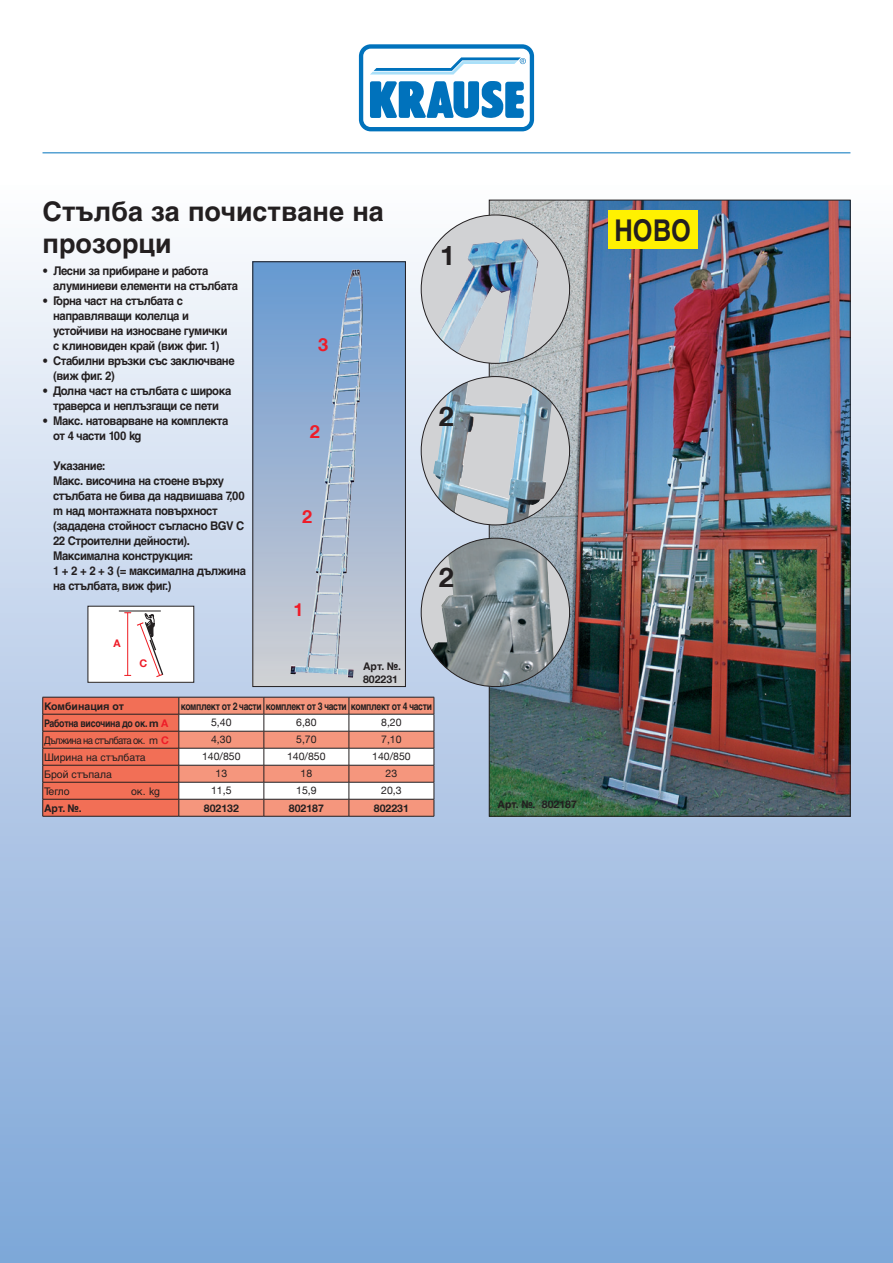
<style>
.page{position:relative;width:893px;height:1263px;background:#fff}
.page>*{position:absolute;margin:0;border:0;box-sizing:border-box;transform-origin:0 0}
.Cyr_-Helv_-Produktin{font:700 30px "Helvetica Cyr";color:#231f20;scale:.85 1}
._02_Produktname-D{font:700 27px/32.2px "Helvetica Cyr";color:#231f20}
.t1{font:700 27px "Helvetica Neue LT";color:#231f20}
.t2{font:700 18px "Helvetica Neue LT";color:#ee1c28}
._03_Produktinfo-Text{font:700 12px "Helvetica Cyr";letter-spacing:-.04em;color:#231f20;scale:.94 1}
.t3{font:10.5px "Helvetica Neue LT";color:#231f20}
._04_Bild-Text-D{font:700 10.5px "Helvetica Cyr";letter-spacing:-.04em;color:#231f20;scale:.82 1}
.t4{font:10.5px "Helvetica Cyr Upright";color:#231f20}
._04_Bild-Text-D-2{font:700 10.5px/13.5px "Helvetica Cyr";letter-spacing:-.04em;color:#231f20}
._04_Bild-Text-D-3{font:700 10.5px "Helvetica Cyr";letter-spacing:-.04em;color:#231f20;scale:.84 1}
.t5{font:10.5px "Helvetica Cyr Upright";letter-spacing:-.06em;color:#231f20;scale:.91 1}
.t6{font:700 10.5px "Helvetica Neue LT";color:#231f20}
._04_Bild-Text-D-4{font:700 10.5px "Helvetica Cyr";color:#231f20}
.t7{font:700 10.5px "Helvetica Neue LT";color:#ee1c28}
.s1{font-family:"Helvetica Neue LT"}
.s2{font-family:"Helvetica Neue LT";color:#ee1c28}
.s3{font-family:"Helvetica Neue LT";font-weight:700;color:#ee1c28}
</style>
<div class="page">
<div style="left:0;top:185px;width:893px;height:1078px;background:linear-gradient(to bottom,#f6f6f8,#7ca4d6)"></div>
<hr style="left:43px;top:153px;width:807px;height:1px;background:#0072bc">
<svg style="left:357px;top:43px;width:179px;height:90px"></svg>
<svg style="left:359px;top:44px;width:175px;height:87px"></svg>
<img style="left:491px;top:202px;width:357px;height:612px">
<div style="left:421px;top:377px;width:149px;height:148px;background:#d1d2d4;border-radius:50%"></div>
<img style="left:433px;top:382px;width:119px;height:142px">
<div style="left:421px;top:215px;width:149px;height:148px;background:#d1d2d4;border-radius:50%"></div>
<img style="left:438px;top:239px;width:100px;height:124px">
<div style="left:253px;top:262px;width:152px;height:424px;background:linear-gradient(to bottom,#6799d1,#d2d0d4)"></div>
<img style="left:290px;top:269px;width:73px;height:409px">
<div style="left:253px;top:261px;width:153px;height:426px;border:1px solid #231f20"></div>
<div style="left:88px;top:606px;width:106px;height:76px;background:#fff"></div>
<hr style="left:119px;top:611px;width:42px;height:1px;background:#231f20">
<svg style="left:124px;top:612px;width:40px;height:65px"></svg>
<div style="left:421px;top:538px;width:149px;height:148px;background:#d1d2d4;border-radius:50%"></div>
<img style="left:431px;top:538px;width:123px;height:148px">
<div style="left:608px;top:210px;width:89px;height:39px;background:#fff101"></div>
<svg style="left:42px;top:697px;width:393px;height:119px"></svg>
<hr style="left:43px;top:816px;width:136px;height:1px;background:#231f20">
<hr style="left:179px;top:816px;width:85px;height:1px;background:#231f20">
<hr style="left:264px;top:816px;width:85px;height:1px;background:#231f20">
<hr style="left:349px;top:816px;width:85px;height:1px;background:#231f20">
<p class="_02_Produktname-D" style="left:43px;top:195px;width:343px">Стълба за почистване на прозорци</p>
<p class="_03_Produktinfo-Text" style="left:43px;top:264px;width:178px">• Лесни за прибиране и работа</p>
<p class="_03_Produktinfo-Text" style="left:53px;top:279px;width:198px">алуминиеви елементи на стълбата</p>
<p class="_03_Produktinfo-Text" style="left:43px;top:294px;width:151px">• Горна част на стълбата с</p>
<p class="_03_Produktinfo-Text" style="left:53px;top:309px;width:146px">направляващи колелца и</p>
<p class="_03_Produktinfo-Text" style="left:53px;top:324px;width:187px">устойчиви на износване гумички</p>
<p class="_03_Produktinfo-Text" style="left:53px;top:339px;width:179px">с клиновиден край (виж фиг. 1)</p>
<p class="_03_Produktinfo-Text" style="left:43px;top:354px;width:206px">• Стабилни връзки със заключване</p>
<p class="_03_Produktinfo-Text" style="left:53px;top:369px;width:67px">(виж фиг. 2)</p>
<p class="_03_Produktinfo-Text" style="left:43px;top:384px;width:202px">• Долна част на стълбата с широка</p>
<p class="_03_Produktinfo-Text" style="left:53px;top:399px;width:178px">траверса и неплъзгащи се пети</p>
<p class="_03_Produktinfo-Text" style="left:43px;top:414px;width:199px">• Макс. натоварване на комплекта</p>
<p class="_03_Produktinfo-Text" style="left:53px;top:429px;width:95px">от 4 части 100 kg</p>
<p class="_03_Produktinfo-Text" style="left:53px;top:459px;width:57px">Указание:</p>
<p class="_03_Produktinfo-Text" style="left:53px;top:474px;width:183px">Макс. височина на стоене върху</p>
<p class="_03_Produktinfo-Text" style="left:53px;top:489px;width:205px">стълбата не бива да надвишава 7,00</p>
<p class="_03_Produktinfo-Text" style="left:53px;top:504px;width:177px">m над монтажната повърхност</p>
<p class="_03_Produktinfo-Text" style="left:53px;top:519px;width:205px">(зададена стойност съгласно BGV C</p>
<p class="_03_Produktinfo-Text" style="left:53px;top:534px;width:147px">22 Строителни дейности).</p>
<p class="_03_Produktinfo-Text" style="left:53px;top:549px;width:150px">Максимална конструкция:</p>
<p class="_03_Produktinfo-Text" style="left:53px;top:564px;width:207px">1 + 2 + 2 + 3 (= максимална дължина</p>
<p class="_03_Produktinfo-Text" style="left:53px;top:579px;width:127px">на стълбата, виж фиг.)</p>
<p class="t2" style="left:318px;top:333px;width:12px">3</p>
<p class="t2" style="left:310px;top:420px;width:12px">2</p>
<p class="t2" style="left:302px;top:505px;width:12px">2</p>
<p class="t2" style="left:293px;top:598px;width:12px">1</p>
<p class="t1" style="left:440px;top:238px;width:17px">1</p>
<p class="t1" style="left:439px;top:400px;width:17px">2</p>
<p class="t1" style="left:439px;top:561px;width:17px">2</p>
<p class="t7" style="left:114px;top:637px;width:9px">A</p>
<p class="t7" style="left:140px;top:656px;width:9px">C</p>
<p class="_04_Bild-Text-D-2" style="left:363px;top:659px;width:40px">Арт. №.<br><span class="s1">802231</span></p>
<p class="_04_Bild-Text-D-4" style="left:44px;top:700px;width:82px">Комбинация от</p>
<p class="_04_Bild-Text-D" style="left:181px;top:700px;width:308px">комплект от 2 части комплект от 3 части комплект от 4 части</p>
<p class="_04_Bild-Text-D-3" style="left:44px;top:717px;width:149px">Работна височина до ок. <span class="s1">m</span> <span class="s2">A</span></p>
<p class="t3" style="left:211px;top:716px;width:22px">5,40</p>
<p class="t3" style="left:296px;top:716px;width:22px">6,80</p>
<p class="t3" style="left:381px;top:716px;width:22px">8,20</p>
<p class="t5" style="left:44px;top:734px;width:139px">Дължина на стълбата ок. <span class="s1">m</span> <span class="s3">C</span></p>
<p class="t3" style="left:211px;top:733px;width:22px">4,30</p>
<p class="t3" style="left:296px;top:733px;width:22px">5,70</p>
<p class="t3" style="left:381px;top:733px;width:22px">7,10</p>
<p class="t4" style="left:44px;top:751px;width:103px">Ширина на стълбата</p>
<p class="t3" style="left:202px;top:750px;width:40px">140/850</p>
<p class="t3" style="left:287px;top:750px;width:40px">140/850</p>
<p class="t3" style="left:372px;top:750px;width:40px">140/850</p>
<p class="t4" style="left:44px;top:768px;width:69px">Брой стъпала</p>
<p class="t3" style="left:215px;top:767px;width:13px">13</p>
<p class="t3" style="left:301px;top:767px;width:13px">18</p>
<p class="t3" style="left:386px;top:767px;width:13px">23</p>
<p class="t4" style="left:44px;top:785px;width:27px">Тегло</p>
<p class="t4" style="left:131px;top:785px;width:30px">ок. kg</p>
<p class="t3" style="left:211px;top:784px;width:22px">11,5</p>
<p class="t3" style="left:296px;top:784px;width:22px">15,9</p>
<p class="t3" style="left:381px;top:784px;width:22px">20,3</p>
<p class="_04_Bild-Text-D-2" style="left:44px;top:801px;width:39px">Арт. №.</p>
<p class="t6" style="left:204px;top:801px;width:37px">802132</p>
<p class="t6" style="left:289px;top:801px;width:37px">802187</p>
<p class="t6" style="left:374px;top:801px;width:37px">802231</p>
<p class="Cyr_-Helv_-Produktin" style="left:614px;top:214px;width:91px">HOBO</p>
<p class="_04_Bild-Text-D-2" style="left:497px;top:798px;width:81px">Арт. №. <span class="s1">802187</span></p>
</div>
